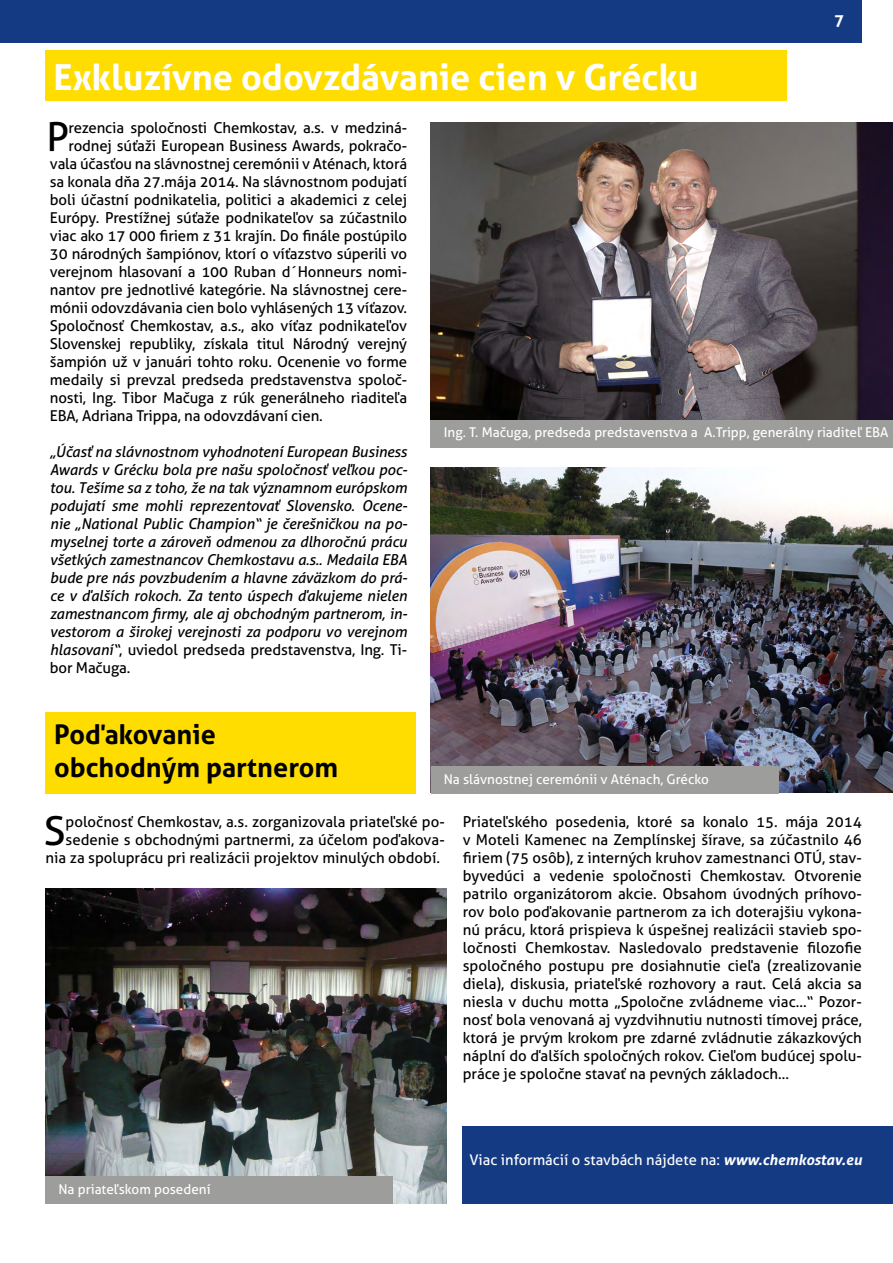
<style>
.page{position:relative;width:893px;height:1263px;background:#fff}
.page>*{position:absolute;margin:0;border:0;box-sizing:border-box;transform-origin:0 0}
.t1{font:39.9px "Aller";color:#000}
.t2{font:700 36px "Aller";color:#fff}
.t3{font:700 27px/32.4px "Aller";color:#000}
.t4{font:700 16.5px "Aller";color:#fff}
.t5{font:15px/18px "Aller";letter-spacing:-.01em;color:#000;text-align:justify}
.t6{font:italic 15px/18px "Aller";letter-spacing:-.01em;color:#000;text-align:justify}
.t7{font:14.7px "Aller";color:#fff}
.t8{font:13.5px "Aller";color:#fff}
.s1{font-style:normal}
.s2{font-weight:700;font-style:italic}
</style>
<div class="page">
<div style="left:0;top:0;width:862px;height:42px;background:#143a84"></div>
<div style="left:46px;top:712px;width:370px;height:82px;background:#fd0"></div>
<div style="left:46px;top:50px;width:741px;height:50px;background:#fd0"></div>
<img style="left:431px;top:122px;width:462px;height:298px">
<div style="left:431px;top:420px;width:462px;height:27px;background:#9d9d9c"></div>
<div style="left:463px;top:1127px;width:430px;height:77px;background:#143a84"></div>
<img style="left:431px;top:468px;width:462px;height:325px">
<div style="left:431px;top:766px;width:347px;height:28px;background:#9d9d9c"></div>
<img style="left:46px;top:888px;width:400px;height:316px">
<div style="left:46px;top:1177px;width:347px;height:27px;background:#9d9d9c"></div>
<h2 class="t2" style="left:54px;top:55px;width:646px">Exkluzívne odovzdávanie cien v Grécku</h2>
<p class="t4" style="left:834px;top:10px;width:11px">7</p>
<h1 class="t1" style="left:46px;top:113px;width:24px">P</h1>
<p class="t5" style="left:69px;top:119px;width:340px">rezencia spoločnosti Chemkostav, a.s. v medziná-</p>
<p class="t5" style="left:69px;top:137px;width:340px">rodnej súťaži European Business Awards, pokračo-</p>
<p class="t5" style="left:50px;top:155px;width:359px">vala účasťou na slávnostnej ceremónii v Aténach, ktorá</p>
<p class="t5" style="left:50px;top:173px;width:359px">sa konala dňa 27.mája 2014. Na slávnostnom podujatí</p>
<p class="t5" style="left:50px;top:191px;width:359px">boli účastní podnikatelia, politici a akademici z celej</p>
<p class="t5" style="left:50px;top:209px;width:359px">Európy. Prestížnej súťaže podnikateľov sa zúčastnilo</p>
<p class="t5" style="left:50px;top:227px;width:359px">viac ako 17 000 firiem z 31 krajín. Do finále postúpilo</p>
<p class="t5" style="left:50px;top:245px;width:359px">30 národných šampiónov, ktorí o víťazstvo súperili vo</p>
<p class="t5" style="left:50px;top:263px;width:359px">verejnom hlasovaní a 100 Ruban d´Honneurs nomi-</p>
<p class="t5" style="left:50px;top:281px;width:359px">nantov pre jednotlivé kategórie. Na slávnostnej cere-</p>
<p class="t5" style="left:50px;top:299px;width:359px">mónii odovzdávania cien bolo vyhlásených 13 víťazov.</p>
<p class="t5" style="left:50px;top:317px;width:359px">Spoločnosť Chemkostav, a.s., ako víťaz podnikateľov</p>
<p class="t5" style="left:50px;top:335px;width:359px">Slovenskej republiky, získala titul Národný verejný</p>
<p class="t5" style="left:50px;top:353px;width:359px">šampión už v januári tohto roku. Ocenenie vo forme</p>
<p class="t5" style="left:50px;top:371px;width:359px">medaily si prevzal predseda predstavenstva spoloč-</p>
<p class="t5" style="left:50px;top:389px;width:359px">nosti, Ing. Tibor Mačuga z rúk generálneho riaditeľa</p>
<p class="t5" style="left:50px;top:407px;width:274px">EBA, Adriana Trippa, na odovzdávaní cien.</p>
<p class="t6" style="left:50px;top:443px;width:359px">„Účasť na slávnostnom vyhodnotení European Business Awards v Grécku bola pre našu spoločnosť veľkou poc&shy;tou. Tešíme sa z toho, že na tak významnom európskom podujatí sme mohli reprezentovať Slovensko. Ocene&shy;nie „National Public Champion“ je čerešničkou na po&shy;myselnej torte a zároveň odmenou za dlhoročnú prácu všetkých zamestnancov Chemkostavu a.s.. Medaila EBA bude pre nás povzbudením a hlavne záväzkom do prá&shy;ce v ďalších rokoch. Za tento úspech ďakujeme nielen zamestnancom firmy, ale aj obchodným partnerom, in&shy;vestorom a širokej verejnosti za podporu vo verejnom hlasovaní“<span class="s1">, uviedol predseda predstavenstva, Ing. Ti&shy;bor Mačuga.</span></p>
<p class="t8" style="left:444px;top:424px;width:446px">Ing. T. Mačuga, predseda predstavenstva a A.Tripp, generálny riaditeľ EBA</p>
<h3 class="t3" style="left:54px;top:718px;width:286px">Poďakovanie obchodným partnerom</h3>
<h1 class="t1" style="left:44px;top:807px;width:23px">S</h1>
<p class="t5" style="left:66px;top:813px;width:381px">poločnosť Chemkostav, a.s. zorganizovala priateľské po-</p>
<p class="t8" style="left:444px;top:771px;width:267px">Na slávnostnej ceremónii v Aténach, Grécko</p>
<p class="t5" style="left:463px;top:813px;width:401px">Priateľského posedenia, ktoré sa konalo 15. mája 2014 v Moteli Kamenec na Zemplínskej šírave, sa zúčastnilo 46 firiem (75 osôb), z interných kruhov zamestnanci OTÚ, stav&shy;byvedúci a vedenie spoločnosti Chemkostav. Otvorenie patrilo organizátorom akcie. Obsahom úvodných príhovo&shy;rov bolo poďakovanie partnerom za ich doterajšiu vykona&shy;nú prácu, ktorá prispieva k úspešnej realizácii stavieb spo&shy;ločnosti Chemkostav. Nasledovalo predstavenie filozofie spoločného postupu pre dosiahnutie cieľa (zrealizovanie diela), diskusia, priateľské rozhovory a raut. Celá akcia sa niesla v duchu motta „Spoločne zvládneme viac...“ Pozor&shy;nosť bola venovaná aj vyzdvihnutiu nutnosti tímovej práce, ktorá je prvým krokom pre zdarné zvládnutie zákazkových náplní do ďalších spoločných rokov. Cieľom budúcej spolu&shy;práce je spoločne stavať na pevných základoch...</p>
<p class="t5" style="left:66px;top:831px;width:381px">sedenie s obchodnými partnermi, za účelom poďakova-</p>
<p class="t5" style="left:46px;top:849px;width:396px">nia za spoluprácu pri realizácii projektov minulých období.</p>
<p class="t8" style="left:58px;top:1181px;width:154px">Na priateľskom posedení</p>
<p class="t7" style="left:469px;top:1151px;width:394px">Viac informácií o stavbách nájdete na: <span class="s2">www.chemkostav.eu</span></p>
</div>
